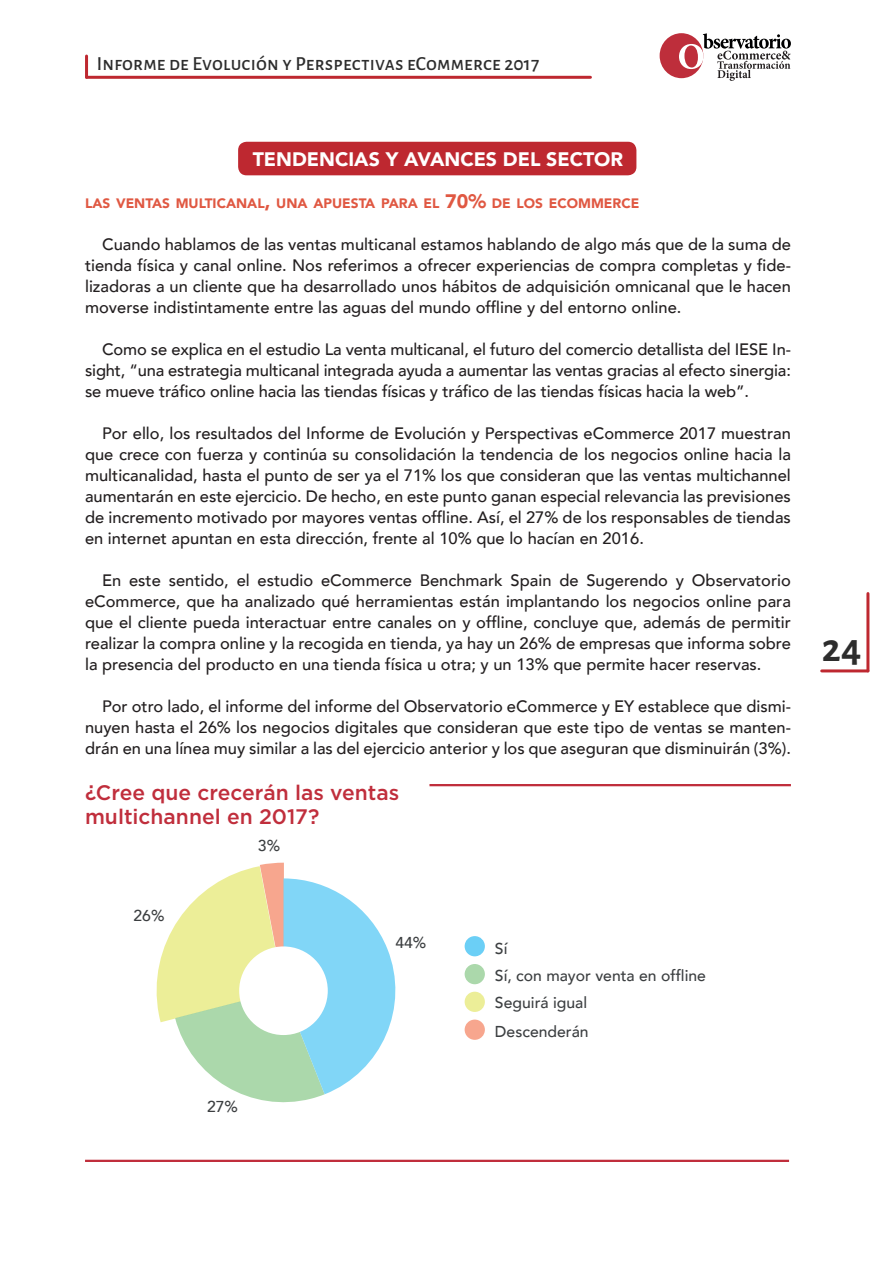
<style>
.page{position:relative;width:893px;height:1263px;background:#fff}
.page>*{position:absolute;margin:0;border:0;box-sizing:border-box;transform-origin:0 0}
.t1{font:700 40.5px "Alegreya Sans SC";color:#2d2d2d}
.entradillas_palo_sec{font:500 21px/24px "Gotham";color:#c02e3c}
.t2{font:500 19.5px "Alegreya Sans SC";letter-spacing:.01em;color:#2d2d2d}
._01_titulo_texto{font:900 19.5px "Avenir";color:#fff}
._00_texto_normal{font:500 16.5px/21px "Avenir";color:#231f20;text-align:justify}
.t3{font:500 15.75px/27.8px "Avenir";color:#3c3f41}
._02_titulo_texto_2{font:900 13.65px "Avenir";color:#e05842}
.s1{font-size:19.5px}
</style>
<div class="page">
<hr style="left:87px;top:76px;width:503px;height:3px;background:#be2830">
<hr style="left:85px;top:56px;width:3px;height:21px;background:#be2830">
<hr style="left:866px;top:593px;width:3px;height:78px;background:#be2830">
<hr style="left:822px;top:669px;width:46px;height:3px;background:#be2830">
<div style="left:660px;top:33px;width:43px;height:45px;background:#be2e3b;border-radius:50%"></div>
<svg style="left:679px;top:33px;width:112px;height:48px"></svg>
<div style="left:238px;top:142px;width:398px;height:33px;background:#be2830;border-radius:9px"></div>
<div style="left:465px;top:936px;width:20px;height:20px;background:#6bcff6;border-radius:50%"></div>
<div style="left:465px;top:964px;width:20px;height:20px;background:#abd8ab;border-radius:50%"></div>
<div style="left:465px;top:992px;width:20px;height:20px;background:#ecee98;border-radius:50%"></div>
<div style="left:465px;top:1019px;width:20px;height:21px;background:#f7a68e;border-radius:50%"></div>
<svg style="left:157px;top:863px;width:238px;height:239px"></svg>
<div style="left:239px;top:946px;width:89px;height:89px;background:#fff;border-radius:50%"></div>
<hr style="left:85px;top:1160px;width:704px;height:2px;background:#c02e3c">
<hr style="left:429px;top:784px;width:362px;height:2px;background:#c02e3c">
<p class="t2" style="left:97px;top:51px;width:444px">Informe de Evolución y Perspectivas eCommerce 2017</p>
<p class="_01_titulo_texto" style="left:253px;top:142px;width:372px">TENDENCIAS Y AVANCES DEL SECTOR</p>
<p class="_02_titulo_texto_2" style="left:85px;top:191px;width:556px">LAS VENTAS MULTICANAL<span class="s1">,</span> UNA APUESTA PARA EL <span class="s1">70%</span> DE LOS ECOMMERCE</p>
<p class="_00_texto_normal" style="left:85px;top:232px;width:707px;text-indent:17px">Cuando hablamos de las ventas multicanal estamos hablando de algo más que de la suma de tienda física y canal online. Nos referimos a ofrecer experiencias de compra completas y fide&shy;lizadoras a un cliente que ha desarrollado unos hábitos de adquisición omnicanal que le hacen moverse indistintamente entre las aguas del mundo offline y del entorno online.</p>
<p class="_00_texto_normal" style="left:85px;top:337px;width:707px;text-indent:17px">Como se explica en el estudio La venta multicanal, el futuro del comercio detallista del IESE In&shy;sight, “una estrategia multicanal integrada ayuda a aumentar las ventas gracias al efecto sinergia: se mueve tráfico online hacia las tiendas físicas y tráfico de las tiendas físicas hacia la web”.</p>
<p class="_00_texto_normal" style="left:85px;top:421px;width:707px;text-indent:17px">Por ello, los resultados del Informe de Evolución y Perspectivas eCommerce 2017 muestran que crece con fuerza y continúa su consolidación la tendencia de los negocios online hacia la multicanalidad, hasta el punto de ser ya el 71% los que consideran que las ventas multichannel aumentarán en este ejercicio. De hecho, en este punto ganan especial relevancia las previsiones de incremento motivado por mayores ventas offline. Así, el 27% de los responsables de tiendas en internet apuntan en esta dirección, frente al 10% que lo hacían en 2016.</p>
<p class="_00_texto_normal" style="left:85px;top:568px;width:707px;text-indent:17px">En este sentido, el estudio eCommerce Benchmark Spain de Sugerendo y Observatorio eCommerce, que ha analizado qué herramientas están implantando los negocios online para que el cliente pueda interactuar entre canales on y offline, concluye que, además de permitir realizar la compra online y la recogida en tienda, ya hay un 26% de empresas que informa sobre la presencia del producto en una tienda física u otra; y un 13% que permite hacer reservas.</p>
<p class="_00_texto_normal" style="left:85px;top:694px;width:707px;text-indent:17px">Por otro lado, el informe del informe del Observatorio eCommerce y EY establece que dismi&shy;nuyen hasta el 26% los negocios digitales que consideran que este tipo de ventas se manten&shy;drán en una línea muy similar a las del ejercicio anterior y los que aseguran que disminuirán (3%).</p>
<p class="entradillas_palo_sec" style="left:85px;top:780px;width:316px">¿Cree que crecerán las ventas multichannel en 2017?</p>
<p class="t3" style="left:134px;top:900px;width:32px">26%</p>
<p class="t3" style="left:258px;top:830px;width:24px">3%</p>
<p class="t3" style="left:207px;top:1092px;width:32px">27%</p>
<p class="t3" style="left:395px;top:928px;width:32px">44%</p>
<p class="t3" style="left:495px;top:933px;width:212px">Sí<br>Sí, con mayor venta en offline<br>Seguirá igual<br>Descenderán</p>
<h1 class="t1" style="left:822px;top:618px;width:41px">24</h1>
</div>
